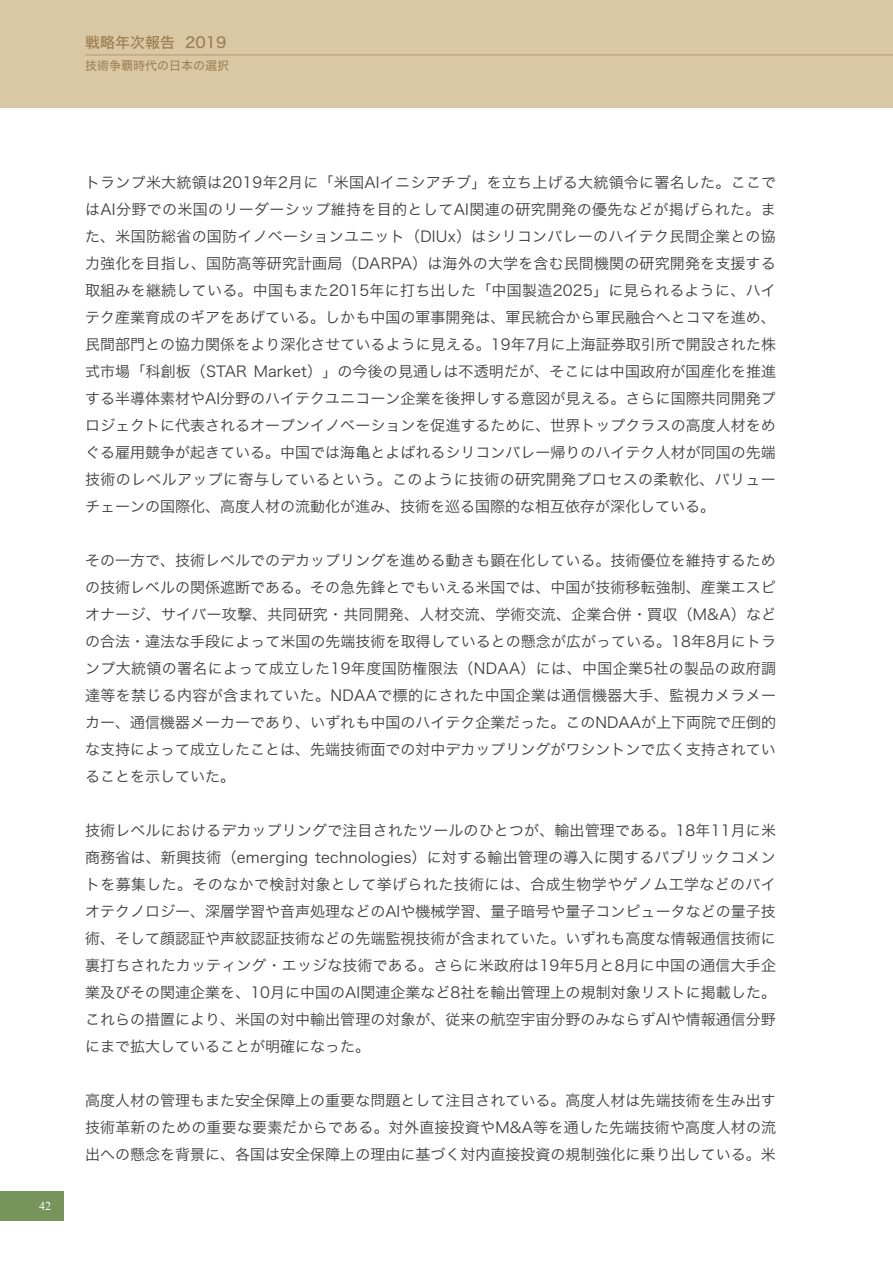
<style>
.page{position:relative;width:893px;height:1263px;background:#fff}
.page>*{position:absolute;margin:0;border:0;box-sizing:border-box;transform-origin:0 0}
.本文{font:15px/27px "Hira Kaku Std W3";color:#3e3e3f;text-align:justify}
.肩_大{font:15px "Hira Kaku Std W5";color:#9c7e52}
.肩_小{font:12px "Hira Kaku Std W4";color:#9c7e52}
.t1{font:12px "Times New Roman";color:#fff}
</style>
<div class="page">
<div style="left:0;top:0;width:893px;height:108px;background:#dac8a4"></div>
<div style="left:0;top:1191px;width:64px;height:29px;background:#75955a"></div>
<hr style="left:85px;top:55px;width:808px;height:1px;background:#b2966f">
<p class="肩_大" style="left:85px;top:31px;width:143px">戦略年次報告 2019</p>
<p class="肩_小" style="left:85px;top:57px;width:145px">技術争覇時代の日本の選択</p>
<p class="t1" style="left:39px;top:1197px;width:13px">42</p>
<p class="本文" style="left:85px;top:168px;width:693px">トランプ米大統領は2019年2月に「米国AIイニシアチブ」を立ち上げる大統領令に署名した。ここではAI分野での米国のリーダーシップ維持を目的としてAI関連の研究開発の優先などが掲げられた。また、米国防総省の国防イノベーションユニット（DIUx）はシリコンバレーのハイテク民間企業との協力強化を目指し、国防高等研究計画局（DARPA）は海外の大学を含む民間機関の研究開発を支援する取組みを継続している。中国もまた2015年に打ち出した「中国製造2025」に見られるように、ハイテク産業育成のギアをあげている。しかも中国の軍事開発は、軍民統合から軍民融合へとコマを進め、民間部門との協力関係をより深化させているように見える。19年7月に上海証券取引所で開設された株式市場「科創板（STAR Market）」の今後の見通しは不透明だが、そこには中国政府が国産化を推進する半導体素材やAI分野のハイテクユニコーン企業を後押しする意図が見える。さらに国際共同開発プロジェクトに代表されるオープンイノベーションを促進するために、世界トップクラスの高度人材をめぐる雇用競争が起きている。中国では海亀とよばれるシリコンバレー帰りのハイテク人材が同国の先端技術のレベルアップに寄与しているという。このように技術の研究開発プロセスの柔軟化、バリューチェーンの国際化、高度人材の流動化が進み、技術を巡る国際的な相互依存が深化している。</p>
<p class="本文" style="left:85px;top:547px;width:693px">その一方で、技術レベルでのデカップリングを進める動きも顕在化している。技術優位を維持するための技術レベルの関係遮断である。その急先鋒とでもいえる米国では、中国が技術移転強制、産業エスピオナージ、サイバー攻撃、共同研究・共同開発、人材交流、学術交流、企業合併・買収（M&amp;A）などの合法・違法な手段によって米国の先端技術を取得しているとの懸念が広がっている。18年8月にトランプ大統領の署名によって成立した19年度国防権限法（NDAA）には、中国企業5社の製品の政府調達等を禁じる内容が含まれていた。NDAAで標的にされた中国企業は通信機器大手、監視カメラメーカー、通信機器メーカーであり、いずれも中国のハイテク企業だった。このNDAAが上下両院で圧倒的な支持によって成立したことは、先端技術面での対中デカップリングがワシントンで広く支持されていることを示していた。</p>
<p class="本文" style="left:85px;top:817px;width:692px">技術レベルにおけるデカップリングで注目されたツールのひとつが、輸出管理である。18年11月に米商務省は、新興技術（emerging technologies）に対する輸出管理の導入に関するパブリックコメントを募集した。そのなかで検討対象として挙げられた技術には、合成生物学やゲノム工学などのバイオテクノロジー、深層学習や音声処理などのAIや機械学習、量子暗号や量子コンピュータなどの量子技術、そして顔認証や声紋認証技術などの先端監視技術が含まれていた。いずれも高度な情報通信技術に裏打ちされたカッティング・エッジな技術である。さらに米政府は19年5月と8月に中国の通信大手企業及びその関連企業を、10月に中国のAI関連企業など8社を輸出管理上の規制対象リストに掲載した。これらの措置により、米国の対中輸出管理の対象が、従来の航空宇宙分野のみならずAIや情報通信分野にまで拡大していることが明確になった。</p>
<p class="本文" style="left:85px;top:1087px;width:693px">高度人材の管理もまた安全保障上の重要な問題として注目されている。高度人材は先端技術を生み出す技術革新のための重要な要素だからである。対外直接投資やM&amp;A等を通した先端技術や高度人材の流出への懸念を背景に、各国は安全保障上の理由に基づく対内直接投資の規制強化に乗り出している。米</p>
</div>
